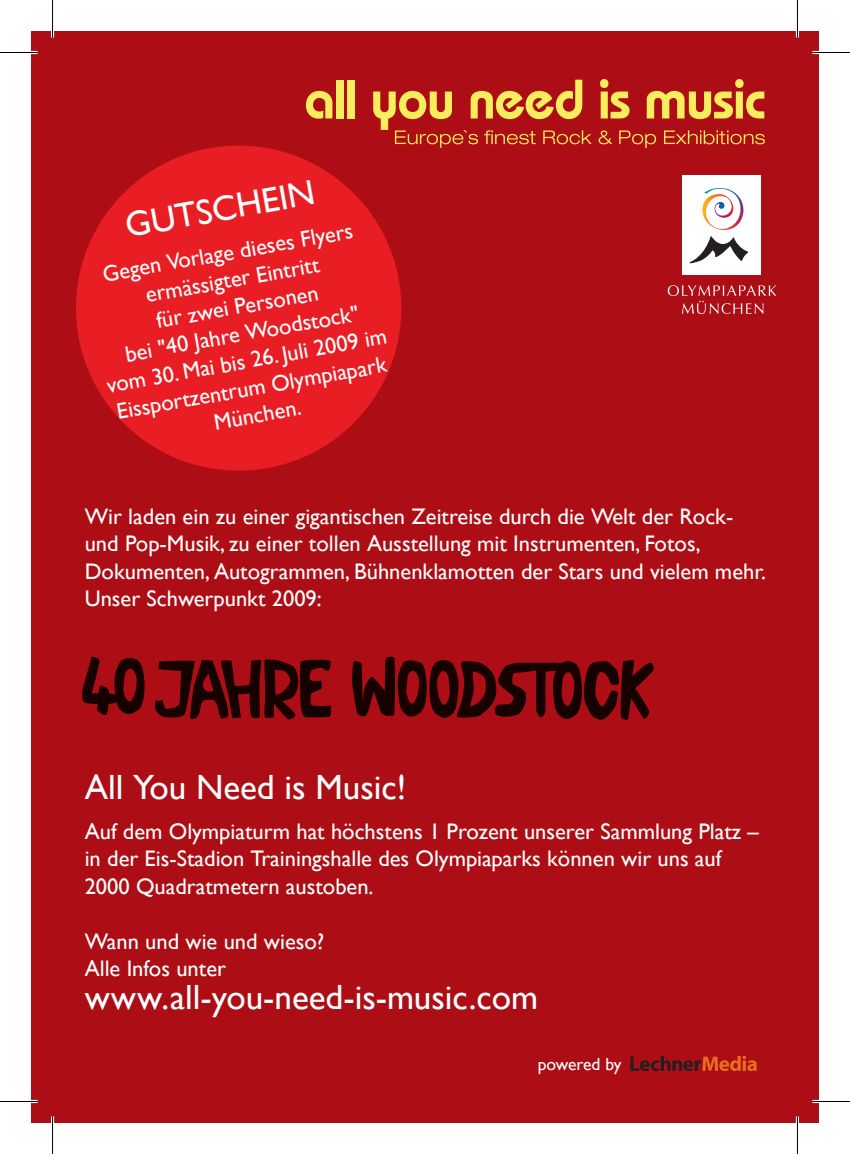
<style>
.page{position:relative;width:850px;height:1154px;background:#fff}
.page>*{position:absolute;margin:0;border:0;box-sizing:border-box;transform-origin:0 0}
.t1{font:35px "Gill Sans";color:#fff}
.t2{font:22.5px/27.5px "Gill Sans";color:#fff}
.t3{font:17.5px "Gill Sans";letter-spacing:-.01em;color:#fff}
</style>
<div class="page">
<div style="left:31px;top:32px;width:787px;height:1091px;background:#ad0e15"></div>
<svg style="left:306px;top:91px;width:26px;height:28px"></svg>
<div style="left:336px;top:80px;width:7px;height:38px;background:#f8ed5c"></div>
<div style="left:347px;top:80px;width:7px;height:38px;background:#f8ed5c"></div>
<svg style="left:600px;top:79px;width:29px;height:39px"></svg>
<svg style="left:646px;top:79px;width:118px;height:40px"></svg>
<svg style="left:373px;top:80px;width:218px;height:68px"></svg>
<svg style="left:598px;top:130px;width:14px;height:14px"></svg>
<svg style="left:619px;top:130px;width:36px;height:18px"></svg>
<svg style="left:664px;top:130px;width:100px;height:14px"></svg>
<div style="left:681px;top:175px;width:79px;height:100px;background:#fff"></div>
<svg style="left:689px;top:188px;width:59px;height:75px"></svg>
<svg style="left:667px;top:285px;width:109px;height:29px"></svg>
<svg style="left:352px;top:656px;width:301px;height:64px"></svg>
<svg style="left:155px;top:659px;width:176px;height:61px"></svg>
<svg style="left:82px;top:657px;width:62px;height:58px"></svg>
<svg style="left:630px;top:1056px;width:126px;height:15px"></svg>
<div style="left:76px;top:146px;width:325px;height:325px;background:#e91e24;border-radius:50%"></div>
<hr style="left:0;top:51px;width:38px;height:3px;background:#fff">
<hr style="left:812px;top:51px;width:37px;height:3px;background:#fff">
<hr style="left:0;top:1100px;width:38px;height:3px;background:#fff">
<hr style="left:812px;top:1100px;width:37px;height:3px;background:#fff">
<hr style="left:51px;top:0;width:3px;height:38px;background:#fff">
<hr style="left:51px;top:1116px;width:3px;height:38px;background:#fff">
<hr style="left:795px;top:0;width:3px;height:38px;background:#fff">
<hr style="left:795px;top:1116px;width:3px;height:38px;background:#fff">
<hr style="left:0;top:52px;width:38px;height:1px;background:#000">
<hr style="left:812px;top:52px;width:37px;height:1px;background:#000">
<hr style="left:0;top:1101px;width:38px;height:1px;background:#000">
<hr style="left:812px;top:1101px;width:37px;height:1px;background:#000">
<hr style="left:52px;top:0;width:1px;height:38px;background:#000">
<hr style="left:52px;top:1116px;width:1px;height:38px;background:#000">
<hr style="left:796px;top:0;width:1px;height:38px;background:#000">
<hr style="left:796px;top:1116px;width:1px;height:38px;background:#000">
<h1 class="t1" style="left:122px;top:205px;width:193px;rotate:-10deg">GUTSCHEIN</h1>
<p class="t2" style="left:85px;top:263px;width:285px;text-align:center;rotate:-10deg">Gegen Vorlage dieses Flyers ermässigter Eintritt<br>für zwei Personen<br>bei "40 Jahre Woodstock"<br>vom 30. Mai bis 26. Juli 2009 im<br>Eissportzentrum Olympiapark<br>München.</p>
<p class="t2" style="left:85px;top:502px;width:682px">Wir laden ein zu einer gigantischen Zeitreise durch die Welt der Rock&shy;und Pop-Musik, zu einer tollen Ausstellung mit Instrumenten, Fotos, Dokumenten, Autogrammen, Bühnenklamotten der Stars und vielem mehr.<br>Unser Schwerpunkt 2009:</p>
<h1 class="t1" style="left:85px;top:766px;width:323px">All You Need is Music!</h1>
<p class="t2" style="left:85px;top:817px;width:675px">Auf dem Olympiaturm hat höchstens 1 Prozent unserer Sammlung Platz – in der Eis-Stadion Trainingshalle des Olympiaparks können wir uns auf<br>2000 Quadratmetern austoben.</p>
<p class="t2" style="left:85px;top:927px;width:241px">Wann und wie und wieso?<br>Alle Infos unter</p>
<h1 class="t1" style="left:85px;top:976px;width:454px">www.all-you-need-is-music.com</h1>
<p class="t3" style="left:537px;top:1054px;width:85px">powered by</p>
</div>
